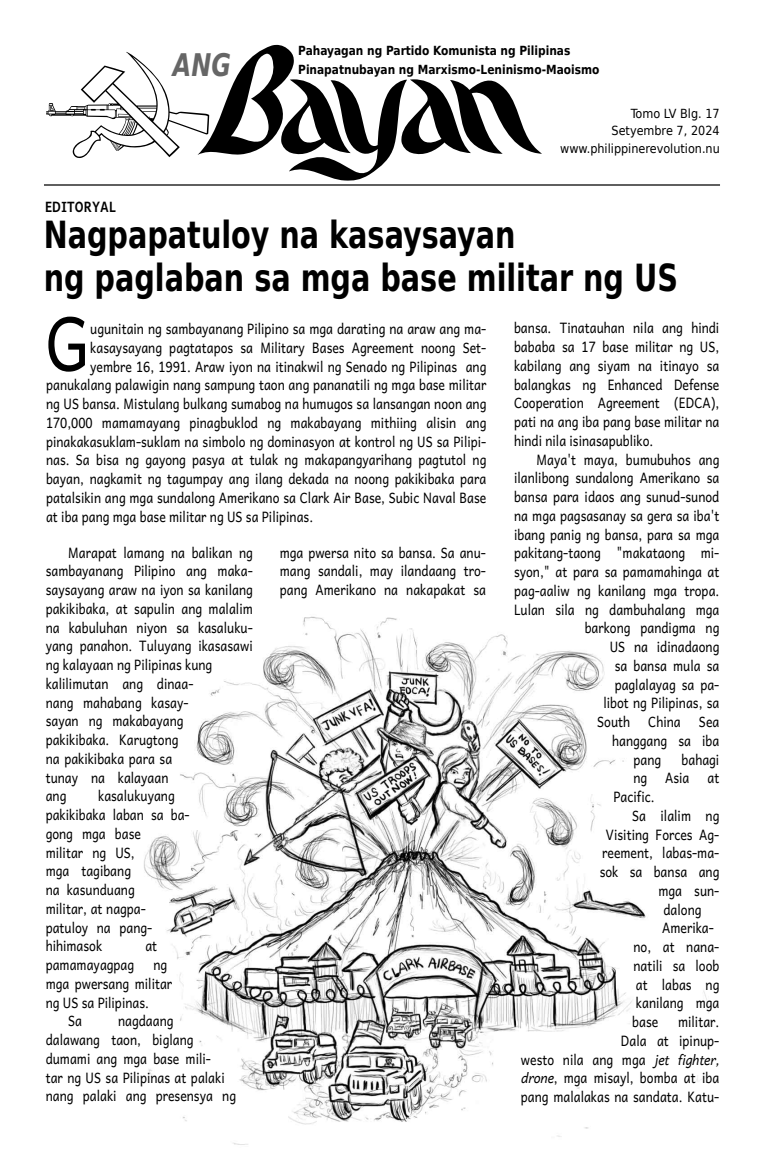
<style>
.page{position:relative;width:765px;height:1170px;background:#fff}
.page>*{position:absolute;margin:0;border:0;box-sizing:border-box;transform-origin:0 0}
.t1{font:74.62px "Andika New Basic";color:#000;scale:.85 1}
.t2{font:700 37.5px/42.5px "DejaVu Sans Condensed";color:#000;scale:.85 1}
.t3{font:italic 700 31.25px "DejaVu Sans Condensed";color:#666;scale:.85 1}
.t4{font:14.38px/18.8px "Andika New Basic";letter-spacing:.005em;color:#000;scale:.85 1}
.t5{font:700 14.38px "Andika New Basic";color:#000;scale:.85 1}
.t6{font:700 12.5px/18.8px "DejaVu Sans";color:#000;scale:.85 1}
.t7{font:12.5px/17.5px "DejaVu Sans";color:#000;text-align:right;scale:.9 1}
.s1{font-style:italic}
</style>
<div class="page">
<svg style="left:46px;top:52px;width:151px;height:106px"></svg>
<hr style="left:44px;top:184px;width:676px;height:2px;background:#000">
<svg style="left:197px;top:45px;width:345px;height:136px"></svg>
<img style="left:144px;top:616px;width:565px;height:529px">
<h3 class="t3" style="left:173px;top:47px;width:70px">ANG</h3>
<p class="t6" style="left:298px;top:41px;width:356px">Pahayagan ng Partido Komunista ng Pilipinas<br>Pinapatnubayan ng Marxismo-Leninismo-Maoismo</p>
<p class="t5" style="left:45px;top:194px;width:85px">EDITORYAL</p>
<p class="t7" style="left:560px;top:105px;width:179px">Tomo LV Blg. 17<br>Setyembre 7, 2024 www.philippinerevolution.nu</p>
<h2 class="t2" style="left:44px;top:214px;width:748px">Nagpapatuloy na kasaysayan<br>ng paglaban sa mga base militar ng US</h2>
<p class="t4" style="left:514px;top:318px;width:243px;text-align:justify">bansa. Tinatauhan nila ang hindi bababa sa 17 base militar ng US, kabilang ang siyam na itinayo sa balangkas ng Enhanced Defense Cooperation Agreement (EDCA), pati na ang iba pang base militar na hindi nila isinasapubliko.</p>
<p class="t4" style="left:537px;top:449px;width:217px">Maya't maya, bumubuhos ang</p>
<p class="t4" style="left:514px;top:468px;width:243px">ilanlibong sundalong Amerikano sa</p>
<p class="t4" style="left:514px;top:487px;width:243px">bansa para idaos ang sunud-sunod</p>
<p class="t4" style="left:514px;top:505px;width:243px">na mga pagsasanay sa gera sa iba't</p>
<p class="t4" style="left:514px;top:524px;width:243px">ibang panig ng bansa, para sa mga</p>
<p class="t4" style="left:514px;top:543px;width:243px">pakitang-taong "makataong mi‐</p>
<p class="t4" style="left:514px;top:562px;width:243px">syon," at para sa pamamahinga at</p>
<p class="t4" style="left:514px;top:580px;width:243px">pag-aaliw ng kanilang mga tropa.</p>
<p class="t4" style="left:514px;top:599px;width:243px">Lulan sila ng dambuhalang mga</p>
<p class="t4" style="left:585px;top:618px;width:160px">barkong pandigma ng</p>
<p class="t4" style="left:610px;top:637px;width:131px">US na idinadaong</p>
<p class="t4" style="left:615px;top:655px;width:125px">sa bansa mula sa</p>
<p class="t4" style="left:615px;top:674px;width:125px">paglalayag sa pa‐</p>
<p class="t4" style="left:603px;top:693px;width:138px">libot ng Pilipinas, sa</p>
<p class="t4" style="left:597px;top:712px;width:40px">South</p>
<p class="t4" style="left:648px;top:712px;width:40px">China</p>
<p class="t4" style="left:699px;top:712px;width:25px">Sea</p>
<p class="t4" style="left:612px;top:730px;width:128px">hanggang sa iba</p>
<p class="t4" style="left:633px;top:749px;width:34px">pang</p>
<h1 class="t1" style="left:45px;top:280px;width:53px">G</h1>
<p class="t4" style="left:90px;top:319px;width:468px">ugunitain ng sambayanang Pilipino sa mga darating na araw ang ma‐</p>
<p class="t4" style="left:90px;top:338px;width:468px">kasaysayang pagtatapos sa Military Bases Agreement noong Set‐</p>
<p class="t4" style="left:90px;top:356px;width:468px">yembre 16, 1991. Araw iyon na itinakwil ng Senado ng Pilipinas ang</p>
<p class="t4" style="left:46px;top:375px;width:520px">panukalang palawigin nang sampung taon ang pananatili ng mga base militar</p>
<p class="t4" style="left:46px;top:394px;width:520px">ng US bansa. Mistulang bulkang sumabog na humugos sa lansangan noon ang</p>
<p class="t4" style="left:46px;top:413px;width:520px">170,000 mamamayang pinagbuklod ng makabayang mithiing alisin ang</p>
<p class="t4" style="left:46px;top:431px;width:520px">pinakakasuklam-suklam na simbolo ng dominasyon at kontrol ng US sa Pilipi‐</p>
<p class="t4" style="left:46px;top:450px;width:520px">nas. Sa bisa ng gayong pasya at tulak ng makapangyarihang pagtutol ng</p>
<p class="t4" style="left:46px;top:469px;width:519px">bayan, nagkamit ng tagumpay ang ilang dekada na noong pakikibaka para</p>
<p class="t4" style="left:46px;top:488px;width:520px">patalsikin ang mga sundalong Amerikano sa Clark Air Base, Subic Naval Base</p>
<p class="t4" style="left:46px;top:506px;width:316px">at iba pang mga base militar ng US sa Pilipinas.</p>
<p class="t4" style="left:46px;top:542px;width:245px;text-indent:22px">Marapat lamang na balikan ng sambayanang Pilipino ang maka‐ saysayang araw na iyon sa kanilang pakikibaka, at sapulin ang malalim na kabuluhan niyon sa kasaluku‐ yang panahon. Tuluyang ikasasawi ng kalayaan ng Pilipinas kung kalilimutan ang dinaa‐<br>nang mahabang kasay‐<br>sayan ng makabayang<br>pakikibaka. Karugtong<br>na pakikibaka para sa<br>tunay na kalayaan<br>ang</p>
<p class="t4" style="left:280px;top:542px;width:244px;text-align:justify">mga pwersa nito sa bansa. Sa anu‐ mang sandali, may ilandaang tro‐ pang Amerikano na nakapakat sa</p>
<p class="t4" style="left:633px;top:749px;width:103px;text-indent:48px">bahagi ng Asia</p>
<p class="t4" style="left:707px;top:768px;width:15px">at</p>
<p class="t4" style="left:46px;top:786px;width:171px;text-indent:52px">kasalukuyang pakikibaka laban sa ba‐ gong mga base<br>militar ng US,<br>mga tagibang<br>na kasunduang<br>militar, at nagpa‐ patuloy na pang‐ hihimasok</p>
<p class="t4" style="left:613px;top:787px;width:50px">Pacific.</p>
<p class="t4" style="left:632px;top:805px;width:104px">Sa ilalim ng</p>
<p class="t4" style="left:606px;top:824px;width:135px">Visiting Forces Ag‐</p>
<p class="t4" style="left:602px;top:843px;width:139px">reement, labas-ma‐</p>
<p class="t4" style="left:600px;top:862px;width:142px">sok sa bansa ang</p>
<p class="t4" style="left:658px;top:880px;width:73px">mga sun‐</p>
<p class="t4" style="left:663px;top:899px;width:46px">dalong</p>
<p class="t4" style="left:662px;top:918px;width:62px">Amerika‐</p>
<p class="t4" style="left:633px;top:937px;width:103px">no, at nana‐</p>
<p class="t4" style="left:633px;top:955px;width:103px">natili sa loob</p>
<p class="t4" style="left:636px;top:974px;width:100px">at labas ng</p>
<p class="t4" style="left:636px;top:993px;width:100px">kanilang mga</p>
<p class="t4" style="left:632px;top:1012px;width:32px">base</p>
<p class="t4" style="left:145px;top:936px;width:15px">at</p>
<p class="t4" style="left:46px;top:955px;width:106px">pamamayagpag</p>
<p class="t4" style="left:153px;top:955px;width:18px">ng</p>
<p class="t4" style="left:46px;top:974px;width:150px">mga pwersang militar</p>
<p class="t4" style="left:46px;top:992px;width:123px">ng US sa Pilipinas.</p>
<p class="t4" style="left:68px;top:1011px;width:18px">Sa</p>
<p class="t4" style="left:46px;top:1011px;width:225px;text-indent:72px">nagdaang<br>dalawang taon, biglang dumami ang mga base mili‐<br>tar ng US sa Pilipinas at palaki nang palaki ang presensya ng</p>
<p class="t4" style="left:521px;top:1012px;width:235px;text-align:right">militar.<br>Dala at ipinup‐<br>westo nila ang mga <span class="s1">jet fighter, drone</span>, mga misayl, bomba at iba pang malalakas na sandata. Katu‐</p>
</div>
